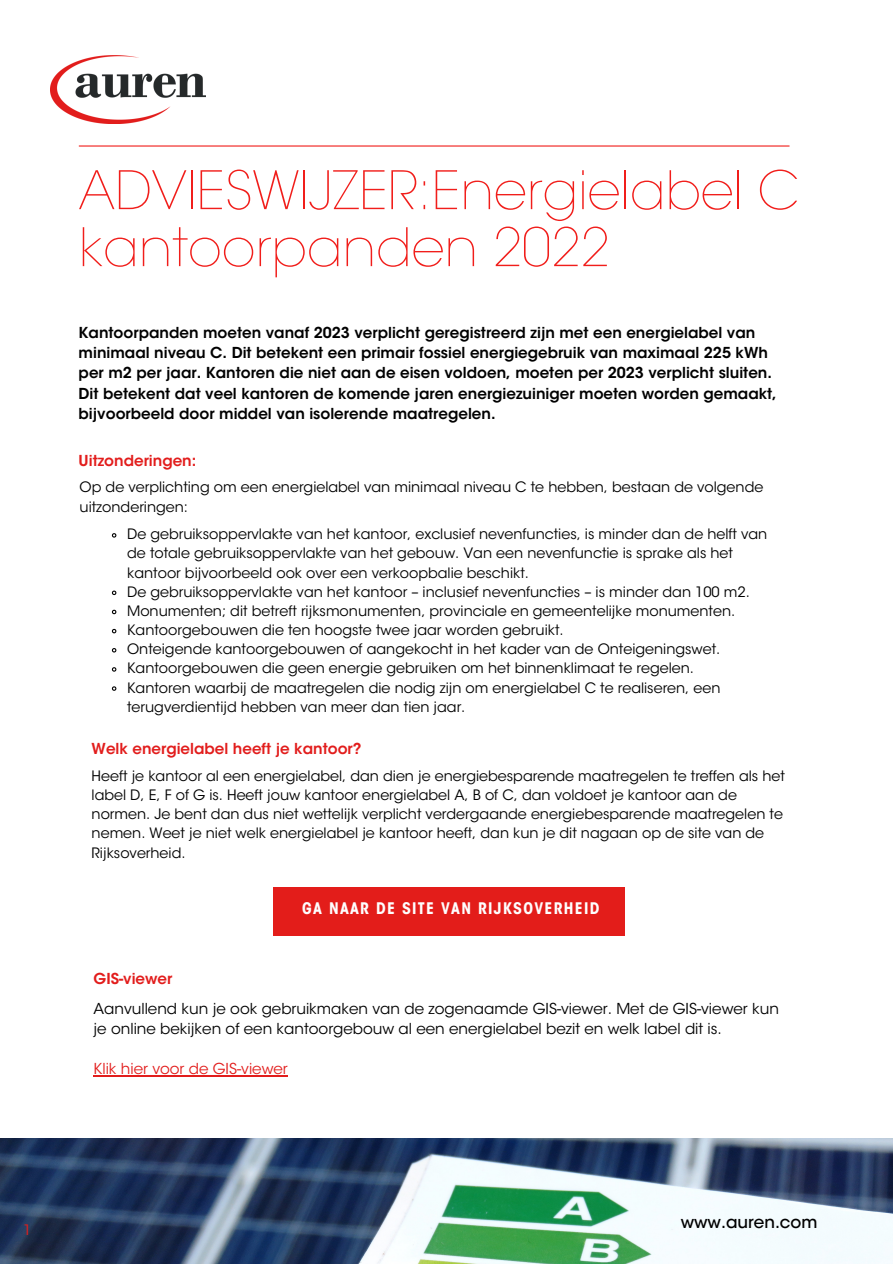
<style>
.page{position:relative;width:894px;height:1264px;background:#fff}
.page>*{position:absolute;margin:0;border:0;box-sizing:border-box;transform-origin:0 0}
.t1{font:200 52.65px/57px "ITC Avant Garde Std";color:#f11e1b}
.t2{font:500 16.65px "ITC Avant Garde Std";color:#000}
.t3{font:700 condensed 15.9px "ITC Avant Garde Std";letter-spacing:.085em;color:#fefefe}
.t4{font:600 15px/20.2px "ITC Avant Garde Std";color:#000}
.t5{font:15px/20.2px "ITC Avant Garde Std";color:#000}
.t6{font:600 15px "ITC Avant Garde Std";color:#e21d1c}
.t7{font:15px "ITC Avant Garde Std";color:#e21d1c}
.t8{font:14.25px/19.2px "ITC Avant Garde Std";color:#000}
.t9{font:14.25px "ITC Avant Garde Std";color:#e21d1c}
</style>
<div class="page">
<hr style="left:79px;top:145px;width:710px;height:2px;background:#f11e1b">
<img style="left:50px;top:55px;width:156px;height:69px">
<div style="left:273px;top:887px;width:351px;height:48px;background:#e31d1a"></div>
<img style="left:0;top:1138px;width:892px;height:125px">
<hr style="left:93px;top:1075px;width:195px;height:1px;background:#e21d1c">
<svg style="left:111px;top:533px;width:6px;height:5px"></svg>
<svg style="left:111px;top:590px;width:6px;height:6px"></svg>
<svg style="left:111px;top:609px;width:6px;height:6px"></svg>
<svg style="left:111px;top:628px;width:6px;height:6px"></svg>
<svg style="left:111px;top:648px;width:6px;height:5px"></svg>
<svg style="left:111px;top:667px;width:6px;height:5px"></svg>
<svg style="left:111px;top:686px;width:6px;height:5px"></svg>
<p class="t1" style="left:79px;top:168px;width:721px">ADVIESWIJZER:Energielabel C kantoorpanden 2022</p>
<p class="t4" style="left:79px;top:324px;width:699px">Kantoorpanden moeten vanaf 2023 verplicht geregistreerd zijn met een energielabel van minimaal niveau C. Dit betekent een primair fossiel energiegebruik van maximaal 225 kWh per m2 per jaar. Kantoren die niet aan de eisen voldoen, moeten per 2023 verplicht sluiten.<br>Dit betekent dat veel kantoren de komende jaren energiezuiniger moeten worden gemaakt, bijvoorbeeld door middel van isolerende maatregelen.</p>
<p class="t6" style="left:79px;top:454px;width:119px">Uitzonderingen:</p>
<p class="t8" style="left:80px;top:479px;width:685px">Op de verplichting om een energielabel van minimaal niveau C te hebben, bestaan de volgende uitzonderingen:</p>
<p class="t8" style="left:127px;top:526px;width:641px">De gebruiksoppervlakte van het kantoor, exclusief nevenfuncties, is minder dan de helft van de totale gebruiksoppervlakte van het gebouw. Van een nevenfunctie is sprake als het kantoor bijvoorbeeld ook over een verkoopbalie beschikt.</p>
<p class="t8" style="left:127px;top:583px;width:624px">De gebruiksoppervlakte van het kantoor – inclusief nevenfuncties – is minder dan 100 m2.</p>
<p class="t8" style="left:127px;top:603px;width:609px">Monumenten; dit betreft rijksmonumenten, provinciale en gemeentelijke monumenten.</p>
<p class="t8" style="left:127px;top:622px;width:438px">Kantoorgebouwen die ten hoogste twee jaar worden gebruikt.</p>
<p class="t8" style="left:127px;top:641px;width:594px">Onteigende kantoorgebouwen of aangekocht in het kader van de Onteigeningswet.</p>
<p class="t8" style="left:127px;top:660px;width:568px">Kantoorgebouwen die geen energie gebruiken om het binnenklimaat te regelen.</p>
<p class="t8" style="left:127px;top:679px;width:594px">Kantoren waarbij de maatregelen die nodig zijn om energielabel C te realiseren, een terugverdientijd hebben van meer dan tien jaar.</p>
<p class="t6" style="left:92px;top:743px;width:271px">Welk energielabel heeft je kantoor?</p>
<p class="t8" style="left:92px;top:767px;width:694px">Heeft je kantoor al een energielabel, dan dien je energiebesparende maatregelen te treffen als het label D, E, F of G is. Heeft jouw kantoor energielabel A, B of C, dan voldoet je kantoor aan de normen. Je bent dan dus niet wettelijk verplicht verdergaande energiebesparende maatregelen te nemen. Weet je niet welk energielabel je kantoor heeft, dan kun je dit nagaan op de site van de Rijksoverheid.</p>
<p class="t6" style="left:93px;top:973px;width:80px">GIS-viewer</p>
<p class="t3" style="left:302px;top:902px;width:298px">GA NAAR DE SITE VAN RIJKSOVERHEID</p>
<p class="t5" style="left:93px;top:999px;width:686px">Aanvullend kun je ook gebruikmaken van de zogenaamde GIS-viewer. Met de GIS-viewer kun je online bekijken of een kantoorgebouw al een energielabel bezit en welk label dit is.</p>
<p class="t7" style="left:93px;top:1063px;width:196px">Klik hier voor de GIS-viewer</p>
<p class="t9" style="left:23px;top:1224px;width:10px">1</p>
<p class="t2" style="left:680px;top:1215px;width:138px">www.auren.com</p>
</div>
